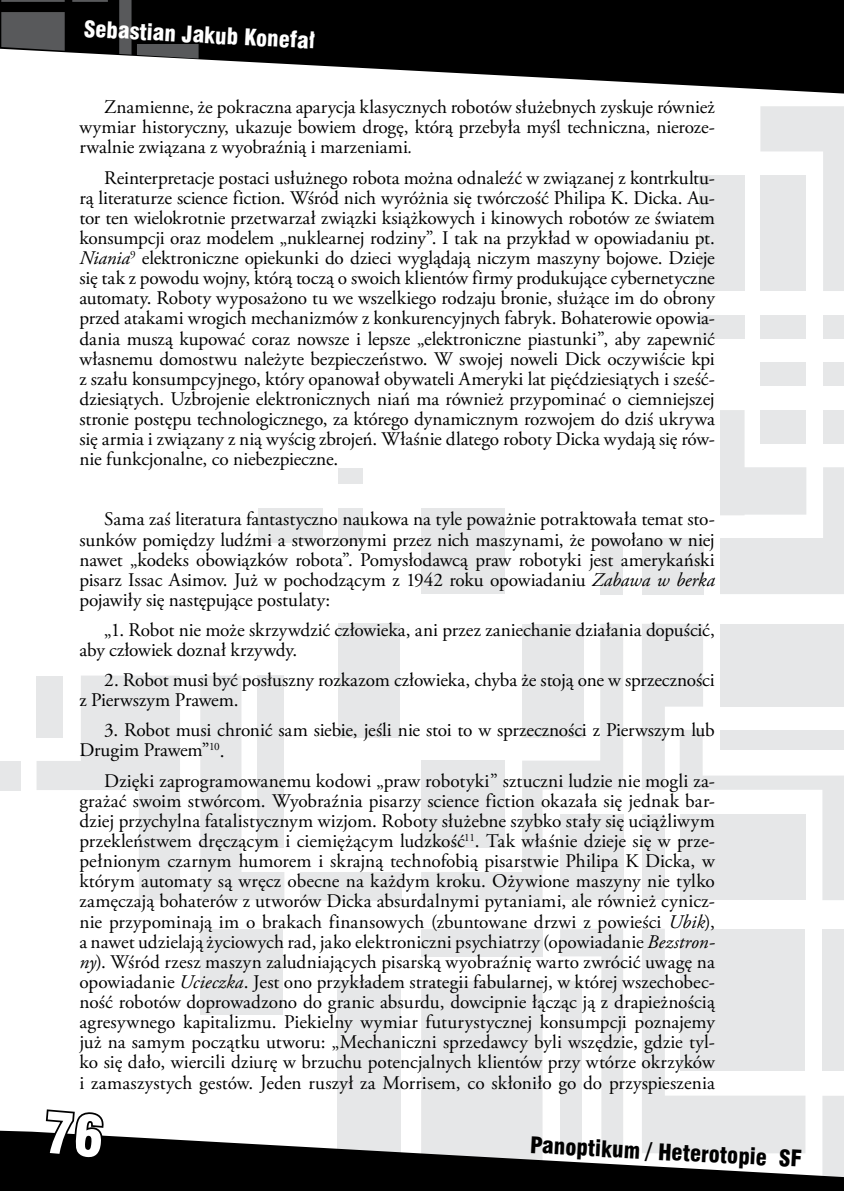
<style>
.page{position:relative;width:844px;height:1191px;background:#fff}
.page>*{position:absolute;margin:0;border:0;box-sizing:border-box;transform-origin:0 0}
.t1{font:21px "Swis 721 Blk Cn PL";color:#000}
.t2{font:21px "Swis 721 Blk Cn PL";color:#fff}
.t3{font:19.25px/20.1px "Adobe Garamond Pro";color:#000;text-align:justify}
.s1{font-style:italic}
</style>
<div class="page">
<div style="left:698px;top:175px;width:46px;height:116px;background:#e6e7e8"></div>
<div style="left:822px;top:315px;width:21px;height:23px;background:#e6e7e8"></div>
<div style="left:760px;top:315px;width:46px;height:23px;background:#e6e7e8"></div>
<div style="left:698px;top:315px;width:46px;height:23px;background:#e6e7e8"></div>
<div style="left:822px;top:362px;width:21px;height:24px;background:#e6e7e8"></div>
<div style="left:760px;top:362px;width:46px;height:24px;background:#e6e7e8"></div>
<div style="left:600px;top:538px;width:23px;height:56px;background:#e6e7e8"></div>
<div style="left:641px;top:538px;width:62px;height:56px;background:#e6e7e8"></div>
<div style="left:300px;top:872px;width:101px;height:28px;background:#e6e7e8"></div>
<div style="left:0;top:761px;width:20px;height:29px;background:#e6e7e8"></div>
<div style="left:338px;top:981px;width:63px;height:210px;background:#e6e7e8"></div>
<div style="left:200px;top:929px;width:83px;height:85px;background:#e6e7e8"></div>
<div style="left:421px;top:508px;width:84px;height:86px;background:#e6e7e8"></div>
<div style="left:258px;top:508px;width:64px;height:34px;background:#e6e7e8"></div>
<div style="left:338px;top:508px;width:25px;height:34px;background:#e6e7e8"></div>
<div style="left:338px;top:468px;width:25px;height:15px;background:#e6e7e8"></div>
<div style="left:338px;top:623px;width:61px;height:114px;background:#e6e7e8"></div>
<svg style="left:760px;top:106px;width:83px;height:185px"></svg>
<svg style="left:642px;top:624px;width:201px;height:276px"></svg>
<svg style="left:421px;top:624px;width:202px;height:276px;fill:#e6e7e8"></svg>
<svg style="left:642px;top:929px;width:201px;height:201px"></svg>
<svg style="left:200px;top:675px;width:84px;height:225px"></svg>
<svg style="left:37px;top:675px;width:143px;height:225px"></svg>
<svg style="left:421px;top:929px;width:202px;height:201px"></svg>
<svg style="left:720px;top:410px;width:123px;height:184px"></svg>
<svg style="left:194px;top:0;width:649px;height:94px;fill:#000"></svg>
<svg style="left:0;top:0;width:198px;height:59px;background:#333334"></svg>
<svg style="left:0;top:1130px;width:843px;height:61px;fill:#000"></svg>
<svg style="left:44px;top:1109px;width:61px;height:82px;background:#2e2e2e"></svg>
<p class="t2" style="left:85px;top:15px;width:233px;rotate:3deg">Sebastian Jakub Konefał</p>
<p class="t3" style="left:79px;top:98px;width:636px;text-indent:25px">Znamienne, że pokraczna aparycja klasycznych robotów służebnych zyskuje również wymiar historyczny, ukazuje bowiem drogę, którą przebyła myśl techniczna, nieroze&shy;rwalnie związana z wyobraźnią i marzeniami<span class="s1">.</span></p>
<p class="t3" style="left:79px;top:168px;width:637px;text-indent:25px">Reinterpretacje postaci usłużnego robota można odnaleźć w związanej z kontrkultu&shy;rą literaturze science fiction. Wśród nich wyróżnia się twórczość Philipa K. Dicka. Au&shy;tor ten wielokrotnie przetwarzał związki książkowych i kinowych robotów ze światem konsumpcji oraz modelem „nuklearnej rodziny”. I tak na przykład w opowiadaniu pt.<br><span class="s1">Niania</span><sup>9</sup> elektroniczne opiekunki do dzieci wyglądają niczym maszyny bojowe. Dzieje się tak z powodu wojny, którą toczą o swoich klientów firmy produkujące cybernetyczne automaty. Roboty wyposażono tu we wszelkiego rodzaju bronie, służące im do obrony przed atakami wrogich mechanizmów z konkurencyjnych fabryk. Bohaterowie opowia&shy;dania muszą kupować coraz nowsze i lepsze „elektroniczne piastunki”, aby zapewnić własnemu domostwu należyte bezpieczeństwo. W swojej noweli Dick oczywiście kpi z szału konsumpcyjnego, który opanował obywateli Ameryki lat pięćdziesiątych i sześć&shy;dziesiątych. Uzbrojenie elektronicznych niań ma również przypominać o ciemniejszej stronie postępu technologicznego, za którego dynamicznym rozwojem do dziś ukrywa się armia i związany z nią wyścig zbrojeń. Właśnie dlatego roboty Dicka wydają się rów&shy;nie funkcjonalne, co niebezpieczne.</p>
<p class="t3" style="left:79px;top:510px;width:637px;text-indent:25px">Sama zaś literatura fantastyczno naukowa na tyle poważnie potraktowała temat sto&shy;sunków pomiędzy ludźmi a stworzonymi przez nich maszynami, że powołano w niej nawet „kodeks obowiązków robota”. Pomysłodawcą praw robotyki jest amerykański pisarz Issac Asimov. Już w pochodzącym z 1942 roku opowiadaniu <span class="s1">Zabawa w berka </span>pojawiły się następujące postulaty:</p>
<p class="t3" style="left:79px;top:620px;width:637px;text-indent:25px">„1. Robot nie może skrzywdzić człowieka, ani przez zaniechanie działania dopuścić, aby człowiek doznał krzywdy.</p>
<p class="t3" style="left:79px;top:670px;width:636px;text-indent:25px">2. Robot musi być posłuszny rozkazom człowieka, chyba że stoją one w sprzeczności z Pierwszym Prawem.</p>
<p class="t3" style="left:79px;top:721px;width:636px;text-indent:25px">3. Robot musi chronić sam siebie, jeśli nie stoi to w sprzeczności z Pierwszym lub<br>Drugim Prawem”<sup>10</sup>.</p>
<p class="t3" style="left:79px;top:771px;width:637px;text-indent:25px">Dzięki zaprogramowanemu kodowi „praw robotyki” sztuczni ludzie nie mogli za&shy;grażać swoim stwórcom. Wyobraźnia pisarzy science fiction okazała się jednak bar&shy;dziej przychylna fatalistycznym wizjom. Roboty służebne szybko stały się uciążliwym przekleństwem dręczącym i ciemiężącym ludzkość<sup>11</sup>. Tak właśnie dzieje się w prze&shy;pełnionym czarnym humorem i skrajną technofobią pisarstwie Philipa K Dicka, w którym automaty są wręcz obecne na każdym kroku. Ożywione maszyny nie tylko zamęczają bohaterów z utworów Dicka absurdalnymi pytaniami, ale również cynicz&shy;nie przypominają im o brakach finansowych (zbuntowane drzwi z powieści <span class="s1">Ubik</span>), a nawet udzielają życiowych rad, jako elektroniczni psychiatrzy (opowiadanie <span class="s1">Bezstron&shy;ny</span>). Wśród rzesz maszyn zaludniających pisarską wyobraźnię warto zwrócić uwagę na opowiadanie <span class="s1">Ucieczka</span>. Jest ono przykładem strategii fabularnej, w której wszechobec&shy;ność robotów doprowadzono do granic absurdu, dowcipnie łącząc ją z drapieżnością agresywnego kapitalizmu. Piekielny wymiar futurystycznej konsumpcji poznajemy już na samym początku utworu: „Mechaniczni sprzedawcy byli wszędzie, gdzie tyl&shy;ko się dało, wiercili dziurę w brzuchu potencjalnych klientów przy wtórze okrzyków i zamaszystych gestów. Jeden ruszył za Morrisem, co skłoniło go do przyspieszenia</p>
<p class="t1" style="left:530px;top:1131px;width:273px;rotate:3deg">Panoptikum / Heterotopie SF</p>
</div>
